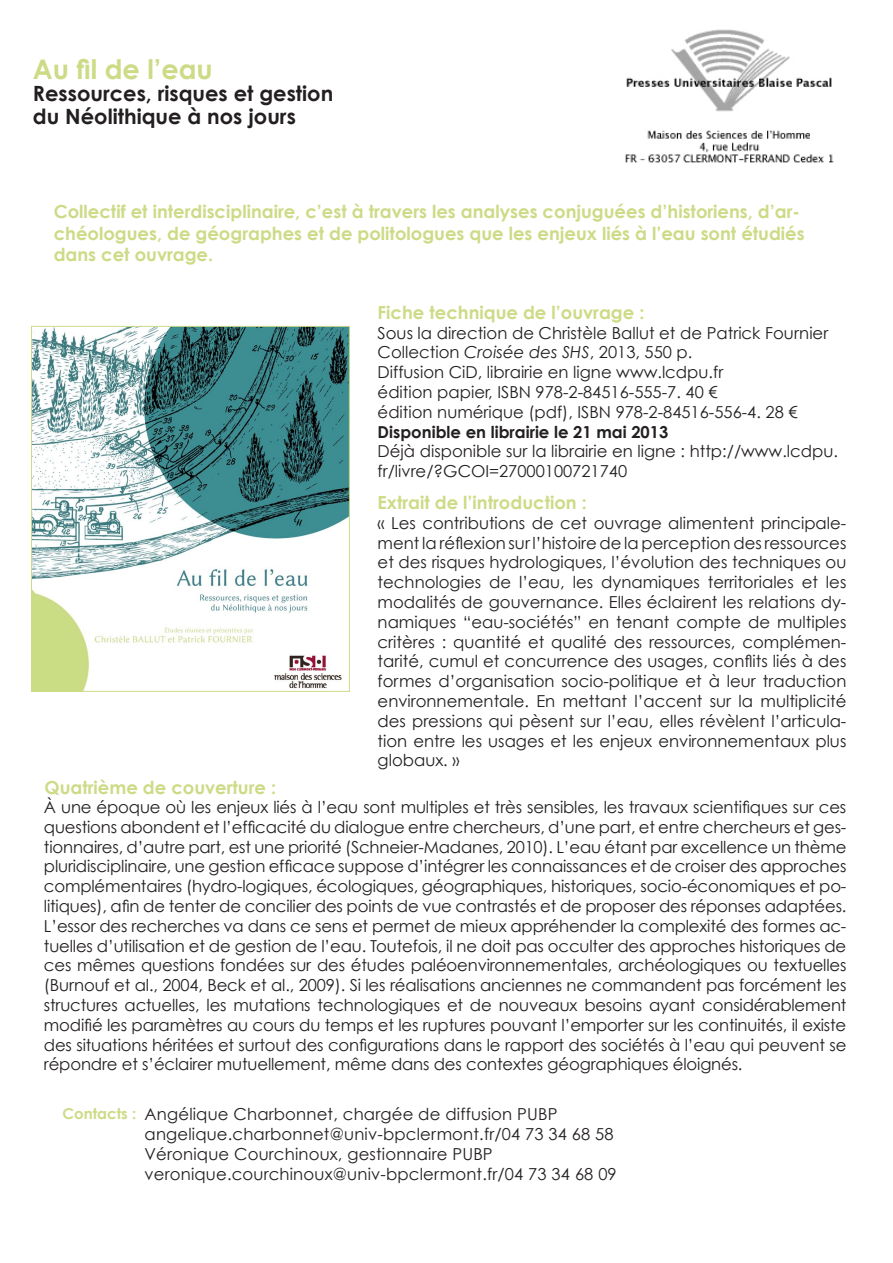
<style>
.page{position:relative;width:893px;height:1263px;background:#fff}
.page>*{position:absolute;margin:0;border:0;box-sizing:border-box;transform-origin:0 0}
.t1{font:700 27px "Century Gothic";color:#ccdb86}
.t2{font:700 21px "Century Gothic";color:#231f20}
.t3{font:700 18px/21.6px "Century Gothic";color:#ccdb86}
.t4{font:16.5px/19.8px "Century Gothic";color:#231f20;text-align:justify}
.t5{font:700 16.5px "Century Gothic";color:#231f20}
.t6{font:700 15px "Century Gothic";color:#ccdb86}
.s1{font-style:italic}
</style>
<div class="page">
<img style="left:626px;top:29px;width:208px;height:134px">
<img style="left:33px;top:328px;width:315px;height:362px">
<div style="left:31px;top:326px;width:319px;height:366px;border:1px solid #ccdb86"></div>
<p class="t1" style="left:33px;top:52px;width:181px">Au fil de l’eau</p>
<p class="t2" style="left:33px;top:80px;width:302px">Ressources, risques et gestion</p>
<p class="t2" style="left:33px;top:103px;width:264px">du Néolithique à nos jours</p>
<p class="t3" style="left:54px;top:200px;width:752px">Collectif et interdisciplinaire, c’est à travers les analyses conjuguées d’historiens, d’ar&shy;chéologues, de géographes et de politologues que les enjeux liés à l’eau sont étudiés dans cet ouvrage.</p>
<p class="t3" style="left:378px;top:301px;width:268px">Fiche technique de l’ouvrage :</p>
<p class="t4" style="left:378px;top:322px;width:452px">Sous la direction de Christèle Ballut et de Patrick Fournier</p>
<p class="t4" style="left:378px;top:342px;width:316px">Collection <span class="s1">Croisée des SHS</span>, 2013, 550 p.</p>
<p class="t4" style="left:378px;top:362px;width:347px">Diffusion CiD, librairie en ligne www.lcdpu.fr</p>
<p class="t4" style="left:378px;top:382px;width:341px">édition papier, ISBN 978-2-84516-555-7. 40 €</p>
<p class="t4" style="left:378px;top:402px;width:421px">édition numérique (pdf), ISBN 978-2-84516-556-4. 28 €</p>
<p class="t5" style="left:378px;top:421px;width:292px">Disponible en librairie le 21 mai 2013</p>
<p class="t4" style="left:378px;top:441px;width:462px">Déjà disponible sur la librairie en ligne : http://www.lcdpu. fr/livre/?GCOI=27000100721740</p>
<p class="t3" style="left:378px;top:491px;width:211px">Extrait de l’introduction :</p>
<p class="t4" style="left:378px;top:513px;width:470px">« Les contributions de cet ouvrage alimentent principale&shy;ment la réflexion sur l’histoire de la perception des ressources et des risques hydrologiques, l’évolution des techniques ou technologies de l’eau, les dynamiques territoriales et les modalités de gouvernance. Elles éclairent les relations dy&shy;namiques “eau-sociétés” en tenant compte de multiples critères : quantité et qualité des ressources, complémen&shy;tarité, cumul et concurrence des usages, conflits liés à des formes d’organisation socio-politique et à leur traduction environnementale. En mettant l’accent sur la multiplicité des pressions qui pèsent sur l’eau, elles révèlent l’articula&shy;tion entre les usages et les enjeux environnementaux plus globaux. »</p>
<p class="t4" style="left:44px;top:797px;width:804px">À une époque où les enjeux liés à l’eau sont multiples et très sensibles, les travaux scientifiques sur ces questions abondent et l’efficacité du dialogue entre chercheurs, d’une part, et entre chercheurs et ges&shy;tionnaires, d’autre part, est une priorité (Schneier-Madanes, 2010). L’eau étant par excellence un thème pluridisciplinaire, une gestion efficace suppose d’intégrer les connaissances et de croiser des approches complémentaires (hydro-logiques, écologiques, géographiques, historiques, socio-économiques et po&shy;litiques), afin de tenter de concilier des points de vue contrastés et de proposer des réponses adaptées.<br>L’essor des recherches va dans ce sens et permet de mieux appréhender la complexité des formes ac&shy;tuelles d’utilisation et de gestion de l’eau. Toutefois, il ne doit pas occulter des approches historiques de ces mêmes questions fondées sur des études paléoenvironnementales, archéologiques ou textuelles (Burnouf et al., 2004, Beck et al., 2009). Si les réalisations anciennes ne commandent pas forcément les structures actuelles, les mutations technologiques et de nouveaux besoins ayant considérablement modifié les paramètres au cours du temps et les ruptures pouvant l’emporter sur les continuités, il existe des situations héritées et surtout des configurations dans le rapport des sociétés à l’eau qui peuvent se répondre et s’éclairer mutuellement, même dans des contextes géographiques éloignés.</p>
<p class="t6" style="left:63px;top:1104px;width:75px">Contacts :</p>
<p class="t3" style="left:45px;top:777px;width:233px">Quatrième de couverture :</p>
<p class="t4" style="left:145px;top:1104px;width:414px">Angélique Charbonnet, chargée de diffusion PUBP</p>
<p class="t4" style="left:145px;top:1124px;width:471px">angelique.charbonnet@univ-bpclermont.fr/04 73 34 68 58</p>
<p class="t4" style="left:145px;top:1143px;width:350px">Véronique Courchinoux, gestionnaire PUBP</p>
<p class="t4" style="left:145px;top:1163px;width:474px">veronique.courchinoux@univ-bpclermont.fr/04 73 34 68 09</p>
</div>
